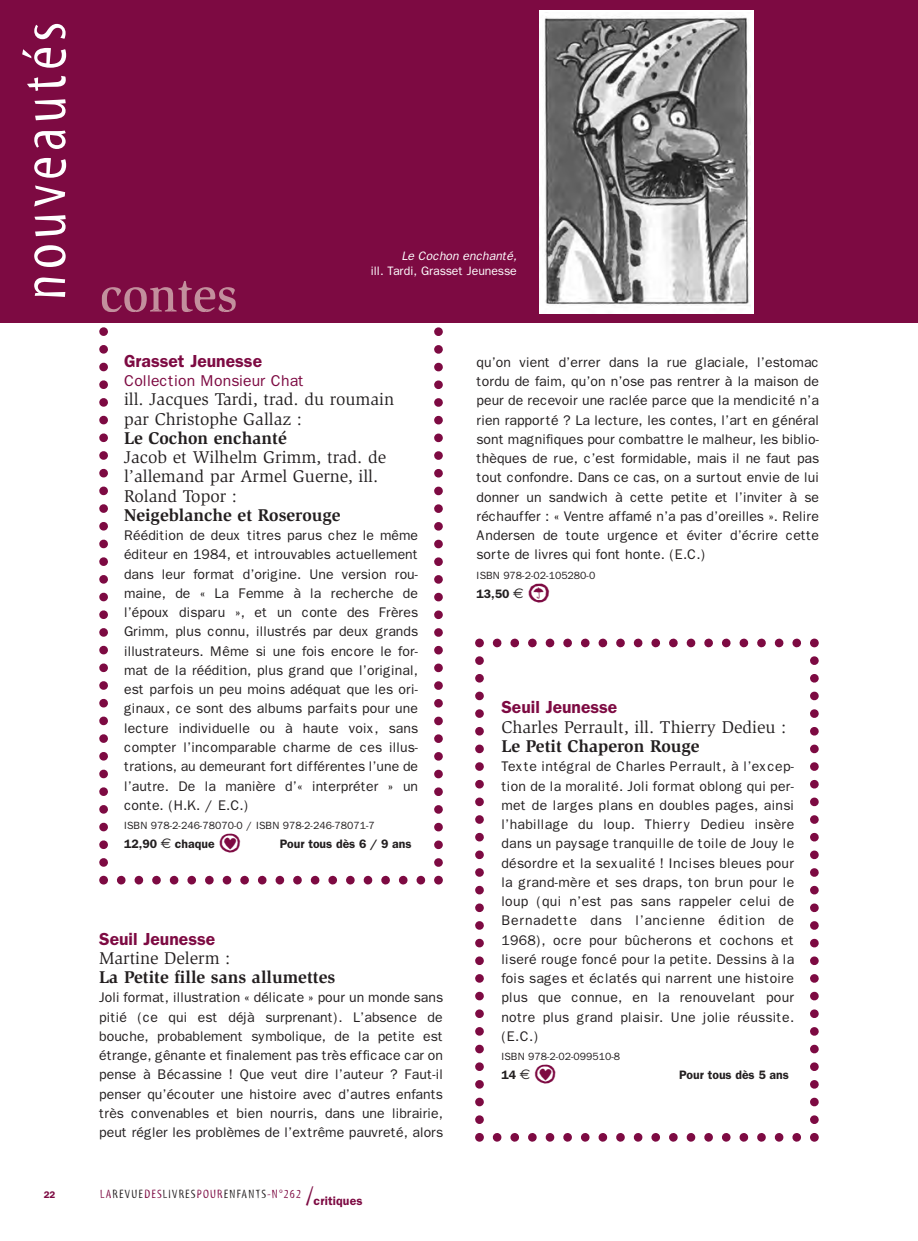
<style>
.page{position:relative;width:918px;height:1241px;background:#fff}
.page>*{position:absolute;margin:0;border:0;box-sizing:border-box;transform-origin:0 0}
.t1{font:63px "Myriad Tilt";letter-spacing:.08em;color:#fff}
.t2{font:35px "Ale Signs White LL";color:#7d0a42}
.t3{font:17.5px/19.2px "Slimbach";color:#231f20}
.t4{font:700 17.5px/19.2px "Slimbach";color:#231f20}
.t5{font:600 17.5px "Franklin Gothic";color:#7d0a42}
.t6{font:15.75px "Franklin Gothic";color:#7d0a42}
.t7{font:14px/19.2px "Franklin Gothic";color:#231f20;text-align:justify}
.t8{font:600 12.25px "Franklin Gothic";color:#231f20}
.t9{font:12.25px "Myriad Tilt";letter-spacing:.1em;color:#231f20}
.t10{font:12.25px/14.7px "Franklin Gothic";letter-spacing:-.005em;color:#fff;text-align:right}
.t11{font:10.5px "Franklin Gothic";color:#231f20}
.t12{font:600 9.62px "Franklin Gothic";color:#7d0a42}
.s1{font-style:italic}
.s2{font-weight:700}
.s3{font-family:"Euro Sans";font-weight:400;font-size:14px}
.s4{font-family:"Franklin Gothic";font-weight:600;color:#7d0a42}
.s5{font-weight:400}
.s6{color:#7d0a42}
.s7{font-size:26.25px;color:#7d0a42}
</style>
<div class="page">
<div style="left:0;top:0;width:918px;height:322px;background:#7d0a42"></div>
<div style="left:540px;top:10px;width:214px;height:303px;background:#fff"></div>
<img style="left:544px;top:16px;width:206px;height:290px">
<svg style="left:475px;top:638px;width:344px;height:503px"></svg>
<svg style="left:99px;top:281px;width:344px;height:603px"></svg>
<p class="t1" style="left:21px;top:300px;width:280px;rotate:-90deg">nouveautés</p>
<p class="t12" style="left:44px;top:1188px;width:13px">22</p>
<p class="t10" style="left:371px;top:249px;width:147px"><span class="s1">Le Cochon enchanté,<br></span>ill. Tardi, Grasset Jeunesse</p>
<p class="t5" style="left:124px;top:350px;width:140px">Grasset Jeunesse</p>
<p class="t6" style="left:124px;top:371px;width:182px">Collection Monsieur Chat</p>
<p class="t3" style="left:124px;top:391px;width:272px">ill. Jacques Tardi, trad. du roumain par Christophe Gallaz :<br><span class="s2">Le Cochon enchanté<br></span>Jacob et Wilhelm Grimm, trad. de l’allemand par Armel Guerne, ill.<br>Roland Topor :<br><span class="s2">Neigeblanche et Roserouge</span></p>
<p class="t7" style="left:124px;top:525px;width:296px">Réédition de deux titres parus chez le même éditeur en 1984, et introuvables actuellement dans leur format d’origine. Une version rou&shy;maine, de « La Femme à la recherche de l’époux disparu », et un conte des Frères Grimm, plus connu, illustrés par deux grands illustrateurs. Même si une fois encore le for&shy;mat de la réédition, plus grand que l’original, est parfois un peu moins adéquat que les ori&shy;ginaux, ce sont des albums parfaits pour une lecture individuelle ou à haute voix, sans compter l’incomparable charme de ces illus&shy;trations, au demeurant fort différentes l’une de l’autre. De la manière d’« interpréter » un conte. (H.K. / E.C.)</p>
<p class="t11" style="left:124px;top:819px;width:252px">ISBN 978-2-246-78070-0 / ISBN 978-2-246-78071-7</p>
<p class="t8" style="left:124px;top:836px;width:92px">12,90 <span class="s3">€</span> chaque</p>
<p class="t2" style="left:218px;top:820px;width:24px">B</p>
<p class="t8" style="left:280px;top:836px;width:133px">Pour tous dès 6 / 9 ans</p>
<p class="t4" style="left:99px;top:930px;width:237px"><span class="s4">Seuil Jeunesse<br></span><span class="s5">Martine Delerm :<br></span>La Petite fille sans allumettes</p>
<p class="t7" style="left:99px;top:987px;width:345px">Joli format, illustration « délicate » pour un monde sans pitié (ce qui est déjà surprenant). L’absence de bouche, probablement symbolique, de la petite est étrange, gênante et finalement pas très efficace car on pense à Bécassine ! Que veut dire l’auteur ? Faut-il penser qu’écouter une histoire avec d’autres enfants très convenables et bien nourris, dans une librairie, peut régler les problèmes de l’extrême pauvreté, alors</p>
<p class="t9" style="left:100px;top:1189px;width:264px"><span class="s6">LA</span>REVUE<span class="s6">DES</span>LIVRES<span class="s6">POUR</span>ENFANTS<span class="s6">-N°262</span> <span class="s7">/</span><span class="s4">critiques</span></p>
<p class="t7" style="left:476px;top:352px;width:344px">qu’on vient d’errer dans la rue glaciale, l’estomac tordu de faim, qu’on n’ose pas rentrer à la maison de peur de recevoir une raclée parce que la mendicité n’a rien rapporté ? La lecture, les contes, l’art en général sont magnifiques pour combattre le malheur, les biblio&shy;thèques de rue, c’est formidable, mais il ne faut pas tout confondre. Dans ce cas, on a surtout envie de lui donner un sandwich à cette petite et l’inviter à se réchauffer : « Ventre affamé n’a pas d’oreilles ». Relire Andersen de toute urgence et éviter d’écrire cette sorte de livres qui font honte. (E.C.)</p>
<p class="t11" style="left:476px;top:568px;width:120px">ISBN 978-2-02-105280-0</p>
<p class="t8" style="left:476px;top:586px;width:49px">13,50 <span class="s3">€</span></p>
<p class="t2" style="left:527px;top:570px;width:24px">R</p>
<p class="t3" style="left:501px;top:699px;width:286px"><span class="s4">Seuil Jeunesse<br></span>Charles Perrault, ill. Thierry Dedieu :<br><span class="s2">Le Petit Chaperon Rouge</span></p>
<p class="t7" style="left:501px;top:756px;width:294px">Texte intégral de Charles Perrault, à l’excep&shy;tion de la moralité. Joli format oblong qui per&shy;met de larges plans en doubles pages, ainsi l’habillage du loup. Thierry Dedieu insère dans un paysage tranquille de toile de Jouy le désordre et la sexualité ! Incises bleues pour la grand-mère et ses draps, ton brun pour le loup (qui n’est pas sans rappeler celui de Bernadette dans l’ancienne édition de 1968), ocre pour bûcherons et cochons et liseré rouge foncé pour la petite. Dessins à la fois sages et éclatés qui narrent une histoire plus que connue, en la renouvelant pour notre plus grand plaisir. Une jolie réussite. (E.C.)</p>
<p class="t11" style="left:501px;top:1050px;width:120px">ISBN 978-2-02-099510-8</p>
<p class="t8" style="left:501px;top:1067px;width:30px">14 <span class="s3">€</span></p>
<p class="t2" style="left:534px;top:1051px;width:24px">B</p>
<p class="t8" style="left:679px;top:1067px;width:111px">Pour tous dès 5 ans</p>
</div>
